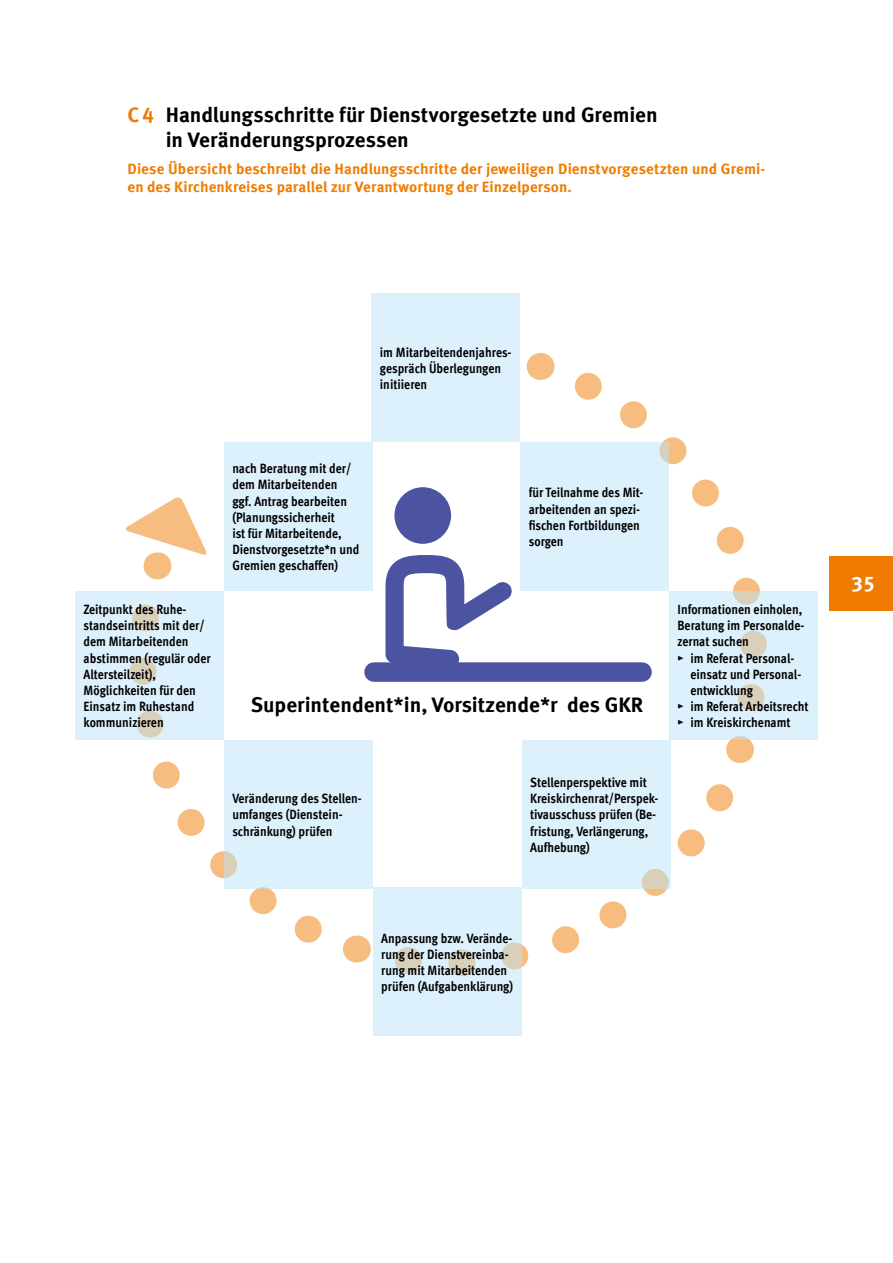
<style>
.page{position:relative;width:893px;height:1263px;background:#fff}
.page>*{position:absolute;margin:0;border:0;box-sizing:border-box;transform-origin:0 0}
.t1{font:700 21px/25.2px "Meta Offc";letter-spacing:-.005em;color:#000}
.t2{font:700 21px "Meta Offc";color:#fff}
.t3{font:700 15px/18px "Meta Offc";letter-spacing:.005em;color:#ef7c00}
.t4{font:700 condensed 13.5px/16.2px "Meta Offc";color:#000}
.s1{color:#ef7c00}
</style>
<div class="page">
<div style="left:829px;top:556px;width:64px;height:54px;background:#ef7c00"></div>
<svg style="left:152px;top:665px;width:215px;height:298px"></svg>
<svg style="left:522px;top:740px;width:232px;height:227px"></svg>
<svg style="left:530px;top:353px;width:230px;height:329px"></svg>
<svg style="left:356px;top:935px;width:1px;height:27px"></svg>
<svg style="left:740px;top:740px;width:1px;height:23px"></svg>
<svg style="left:540px;top:353px;width:1px;height:27px"></svg>
<svg style="left:125px;top:497px;width:82px;height:82px"></svg>
<div style="left:371px;top:293px;width:149px;height:149px;background:#ddf1fc"></div>
<div style="left:224px;top:740px;width:149px;height:149px;background:#ddf1fc"></div>
<svg style="left:373px;top:887px;width:149px;height:149px;background:#dceef7"></svg>
<div style="left:522px;top:740px;width:148px;height:149px;background:#ddf1fc"></div>
<svg style="left:75px;top:591px;width:149px;height:149px;background:#dceef7"></svg>
<svg style="left:669px;top:591px;width:149px;height:149px;background:#dceef7"></svg>
<div style="left:224px;top:442px;width:149px;height:149px;background:#ddf1fc"></div>
<svg style="left:385px;top:555px;width:127px;height:107px"></svg>
<div style="left:394px;top:487px;width:57px;height:57px;background:#4c54a1;border-radius:50%"></div>
<div style="left:374px;top:662px;width:268px;height:20px;background:#4c54a1"></div>
<div style="left:520px;top:442px;width:149px;height:149px;background:#ddf1fc"></div>
<h1 class="t1" style="left:166px;top:103px;width:493px;text-indent:-38px"><span class="s1">C4</span> Handlungsschritte für Dienstvorgesetzte und Gremien in Veränderungsprozessen</h1>
<p class="t3" style="left:128px;top:160px;width:639px">Diese Übersicht beschreibt die Handlungsschritte der jeweiligen Dienstvorgesetzten und Gremi&shy;en des Kirchenkreises parallel zur Verantwortung der Einzelperson.</p>
<p class="t4" style="left:380px;top:344px;width:133px">im Mitarbeitendenjahres&shy;gespräch Überlegungen initiieren</p>
<p class="t4" style="left:232px;top:461px;width:128px">nach Beratung mit der/ dem Mitarbeitenden ggf. Antrag bearbeiten (Planungssicherheit<br>ist für Mitarbeitende,<br>Dienstvorgesetzte*n und<br>Gremien geschaffen)</p>
<p class="t4" style="left:529px;top:485px;width:116px">für Teilnahme des Mit&shy;arbeitenden an spezi&shy;fischen Fortbildungen sorgen</p>
<p class="t4" style="left:84px;top:601px;width:129px">Zeitpunkt des Ruhe&shy;standseintritts mit der/ dem Mitarbeitenden abstimmen (regulär oder<br>Altersteilzeit),<br>Möglichkeiten für den<br>Einsatz im Ruhestand kommunizieren</p>
<p class="t4" style="left:678px;top:601px;width:126px">Informationen einholen,</p>
<p class="t4" style="left:678px;top:618px;width:128px">Beratung im Personalde-</p>
<p class="t4" style="left:678px;top:634px;width:73px">zernat suchen</p>
<p class="t4" style="left:678px;top:650px;width:118px">▶ im Referat Personal-</p>
<p class="t4" style="left:690px;top:666px;width:112px">einsatz und Personal-</p>
<p class="t4" style="left:690px;top:682px;width:64px">entwicklung</p>
<p class="t4" style="left:678px;top:699px;width:133px">▶ im Referat Arbeitsrecht</p>
<p class="t4" style="left:678px;top:715px;width:115px">▶ im Kreiskirchenamt</p>
<h1 class="t1" style="left:251px;top:693px;width:394px">Superintendent*in, Vorsitzende*r des GKR</h1>
<p class="t4" style="left:232px;top:791px;width:131px">Veränderung des Stellen&shy;umfanges (Dienstein&shy;schränkung) prüfen</p>
<p class="t4" style="left:530px;top:775px;width:130px">Stellenperspektive mit<br>Kreiskirchenrat/Perspek&shy;tivausschuss prüfen (Be&shy;fristung, Verlängerung,<br>Aufhebung)</p>
<p class="t4" style="left:381px;top:930px;width:133px">Anpassung bzw. Verände&shy;rung der Dienstvereinba&shy;rung mit Mitarbeitenden prüfen (Aufgabenklärung)</p>
<h1 class="t2" style="left:851px;top:571px;width:25px">35</h1>
</div>
